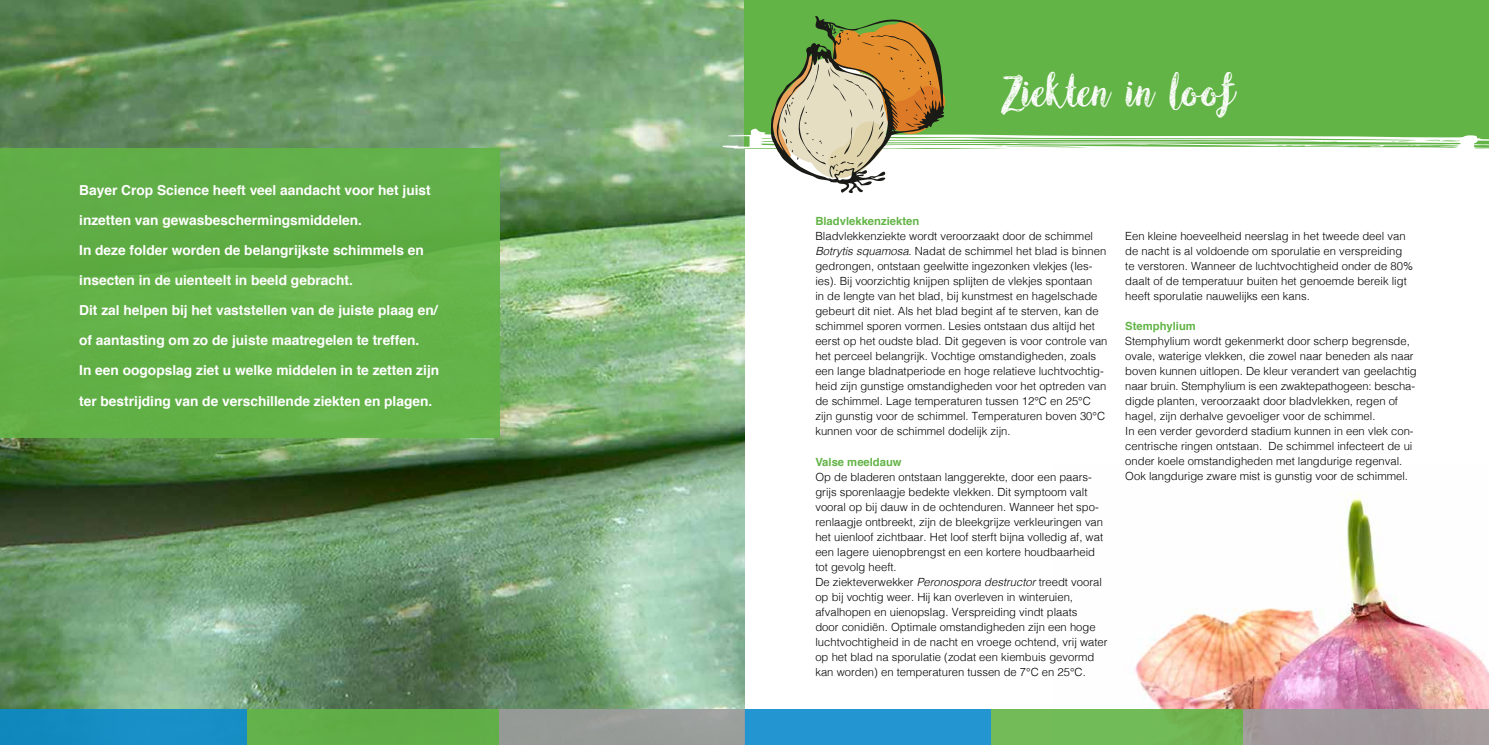
<style>
.page{position:relative;width:1489px;height:745px;background:#fff}
.page>*{position:absolute;margin:0;border:0;box-sizing:border-box;transform-origin:0 0}
.t1{font:44px "Angeline Vintage";color:#fff}
.t2{font:700 13.75px/30px "Helvetica";color:#fff}
.t3{font:300 11.25px/15px "Helvetica";color:#000}
.t4{font:700 11.25px "Helvetica";color:#62b446}
.s1{font-style:italic}
</style>
<div class="page">
<img style="left:0;top:0;width:744px;height:709px">
<div style="left:0;top:148px;width:500px;height:290px;background:#62b446"></div>
<img style="left:1134px;top:493px;width:354px;height:216px">
<div style="left:744px;top:0;width:744px;height:148px;background:#62b446"></div>
<div style="left:1242px;top:709px;width:246px;height:35px;background:#9c9c9c"></div>
<div style="left:991px;top:709px;width:251px;height:35px;background:#71bb58"></div>
<div style="left:744px;top:709px;width:247px;height:35px;background:#2396d1"></div>
<svg style="left:722px;top:15px;width:766px;height:179px"></svg>
<div style="left:498px;top:709px;width:246px;height:35px;background:#9c9c9c"></div>
<div style="left:247px;top:709px;width:251px;height:35px;background:#62b446"></div>
<div style="left:0;top:709px;width:247px;height:35px;background:#178ec5"></div>
<p class="t2" style="left:79px;top:175px;width:361px">Bayer Crop Science heeft veel aandacht voor het juist inzetten van gewasbeschermingsmiddelen.<br>In deze folder worden de belangrijkste schimmels en insecten in de uienteelt in beeld gebracht.<br>Dit zal helpen bij het vaststellen van de juiste plaag en/ of aantasting om zo de juiste maatregelen te treffen.<br>In een oogopslag ziet u welke middelen in te zetten zijn ter bestrijding van de verschillende ziekten en plagen.</p>
<h1 class="t1" style="left:1000px;top:64px;width:237px">Ziekten in loof</h1>
<p class="t4" style="left:815px;top:212px;width:105px">Bladvlekkenziekten</p>
<p class="t3" style="left:815px;top:228px;width:293px">Bladvlekkenziekte wordt veroorzaakt door de schimmel <span class="s1">Botrytis squamosa</span>. Nadat de schimmel het blad is binnen gedrongen, ontstaan geelwitte ingezonken vlekjes (les&shy;ies). Bij voorzichtig knijpen splijten de vlekjes spontaan<br>in de lengte van het blad, bij kunstmest en hagelschade gebeurt dit niet. Als het blad begint af te sterven, kan de schimmel sporen vormen. Lesies ontstaan dus altijd het eerst op het oudste blad. Dit gegeven is voor controle van het perceel belangrijk. Vochtige omstandigheden, zoals een lange bladnatperiode en hoge relatieve luchtvochtig&shy;heid zijn gunstige omstandigheden voor het optreden van de schimmel. Lage temperaturen tussen 12°C en 25°C zijn gunstig voor de schimmel. Temperaturen boven 30°C kunnen voor de schimmel dodelijk zijn.</p>
<p class="t4" style="left:815px;top:452px;width:88px">Valse meeldauw</p>
<p class="t3" style="left:815px;top:468px;width:294px">Op de bladeren ontstaan langgerekte, door een paars&shy;grijs sporenlaagje bedekte vlekken. Dit symptoom valt vooral op bij dauw in de ochtenduren. Wanneer het spo&shy;renlaagje ontbreekt, zijn de bleekgrijze verkleuringen van het uienloof zichtbaar. Het loof sterft bijna volledig af, wat een lagere uienopbrengst en een kortere houdbaarheid tot gevolg heeft.<br>De ziekteverwekker <span class="s1">Peronospora destructor</span> treedt vooral op bij vochtig weer. Hij kan overleven in winteruien, afvalhopen en uienopslag. Verspreiding vindt plaats<br>door conidiën. Optimale omstandigheden zijn een hoge luchtvochtigheid in de nacht en vroege ochtend, vrij water op het blad na sporulatie (zodat een kiembuis gevormd kan worden) en temperaturen tussen de 7°C en 25°C.</p>
<p class="t3" style="left:1125px;top:228px;width:289px">Een kleine hoeveelheid neerslag in het tweede deel van de nacht is al voldoende om sporulatie en verspreiding te verstoren. Wanneer de luchtvochtigheid onder de 80% daalt of de temperatuur buiten het genoemde bereik ligt heeft sporulatie nauwelijks een kans.</p>
<p class="t4" style="left:1125px;top:317px;width:72px">Stemphylium</p>
<p class="t3" style="left:1125px;top:333px;width:293px">Stemphylium wordt gekenmerkt door scherp begrensde, ovale, waterige vlekken, die zowel naar beneden als naar boven kunnen uitlopen. De kleur verandert van geelachtig naar bruin. Stemphylium is een zwaktepathogeen: bescha&shy;digde planten, veroorzaakt door bladvlekken, regen of hagel, zijn derhalve gevoeliger voor de schimmel.<br>In een verder gevorderd stadium kunnen in een vlek con&shy;centrische ringen ontstaan. De schimmel infecteert de ui onder koele omstandigheden met langdurige regenval.<br>Ook langdurige zware mist is gunstig voor de schimmel.</p>
</div>
